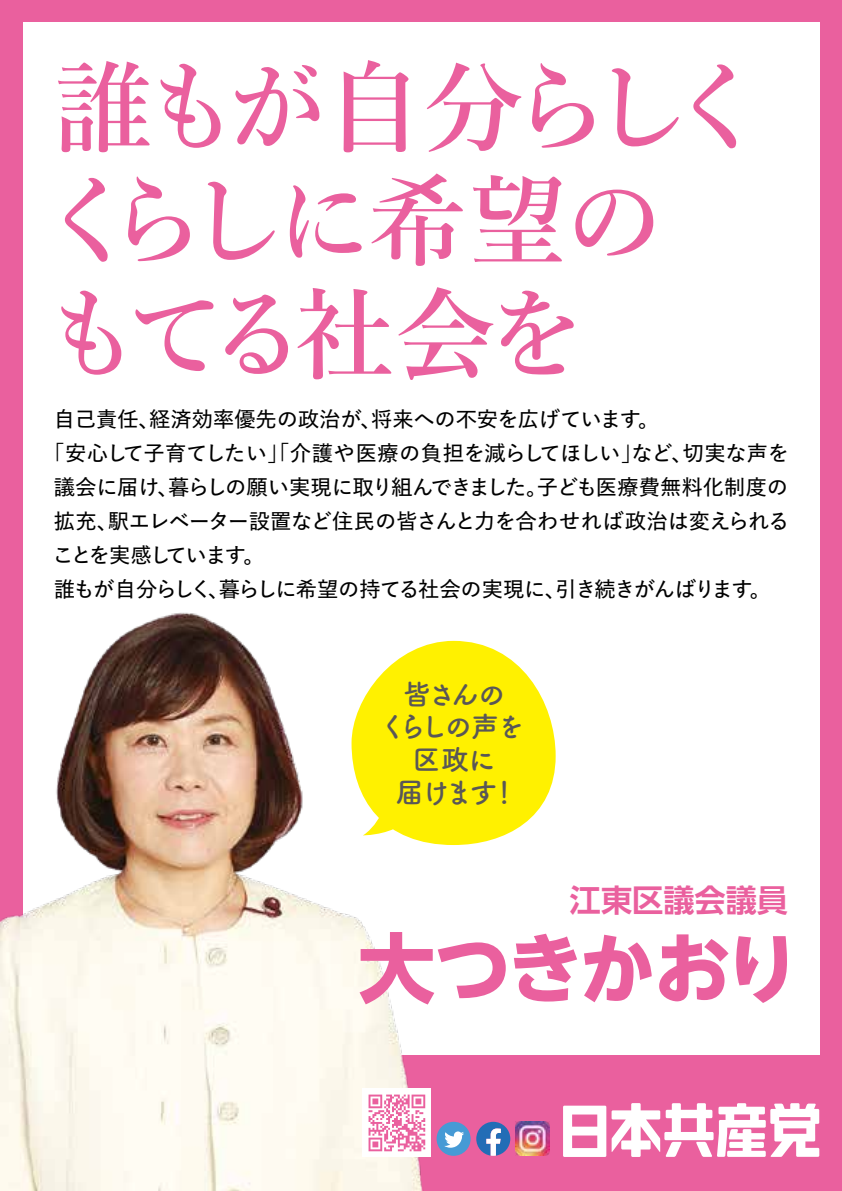
<style>
.page{position:relative;width:842px;height:1191px;background:#fff}
.page>*{position:absolute;margin:0;border:0;box-sizing:border-box;transform-origin:0 0}
.t1{font:600 99.2px/113.4px "Yu Min Pr 6 N";letter-spacing:-.105em;color:#ea609e}
.t2{font:700 76.6px "UD Shin Go NT Pro";letter-spacing:-.055em;color:#ea609e}
.t3{font:700 31.2px "UD Shin Go NT Pro De";color:#ea609e}
.t4{font:700 28.4px/32.6px "Tsuku B Rd Gothic";letter-spacing:-.12em;color:#595757;text-align:center}
.t5{font:600 21.2px "Yu Go Pr 6 N";letter-spacing:-.015em;color:#000}
.t6{font:600 21.2px "Yu Go Pr 6 N";letter-spacing:-.06em;color:#000}
.t7{font:600 21.2px "Yu Go Pr 6 N";letter-spacing:-.085em;color:#000}
</style>
<div class="page">
<div style="left:0;top:0;width:842px;height:1191px;background:linear-gradient(to bottom,#ea619e,#ea609e)"></div>
<div style="left:23px;top:23px;width:796px;height:1031px;background:#fff"></div>
<svg style="left:563px;top:1103px;width:256px;height:54px"></svg>
<img style="left:0;top:595px;width:452px;height:596px">
<div style="left:363px;top:1089px;width:68px;height:68px;background:#fff"></div>
<svg style="left:351px;top:641px;width:205px;height:204px;fill:#fff100"></svg>
<svg style="left:363px;top:811px;width:38px;height:24px"></svg>
<svg style="left:476px;top:1121px;width:34px;height:34px"></svg>
<div style="left:437px;top:1121px;width:34px;height:34px;background:#469ad5;border-radius:50%"></div>
<svg style="left:444px;top:1131px;width:20px;height:16px"></svg>
<img style="left:516px;top:1121px;width:34px;height:34px">
<svg style="left:369px;top:1094px;width:56px;height:57px"></svg>
<h1 class="t1" style="left:39px;top:53px;width:729px">誰もが自分らしくくらしに希望のもてる社会を</h1>
<p class="t5" style="left:54px;top:399px;width:607px">自己責任、経済効率優先の政治が、将来への不安を広げています。</p>
<p class="t5" style="left:43px;top:433px;width:747px">「安心して子育てしたい」「介護や医療の負担を減らしてほしい」など、切実な声を</p>
<p class="t5" style="left:54px;top:467px;width:736px">議会に届け、暮らしの願い実現に取り組んできました。子ども医療費無料化制度の</p>
<p class="t5" style="left:54px;top:501px;width:737px">拡充、駅エレベーター設置など住民の皆さんと力を合わせれば政治は変えられる</p>
<p class="t7" style="left:52px;top:535px;width:214px">ことを実感しています。</p>
<p class="t6" style="left:54px;top:569px;width:719px">誰もが自分らしく、暮らしに希望の持てる社会の実現に、引き続きがんばります。</p>
<h3 class="t4" style="left:379px;top:676px;width:147px">皆さんの<br>くらしの声を区政に<br>届けます！</h3>
<h3 class="t3" style="left:570px;top:875px;width:220px">江東区議会議員</h3>
<h2 class="t2" style="left:358px;top:906px;width:443px">大つきかおり</h2>
</div>
